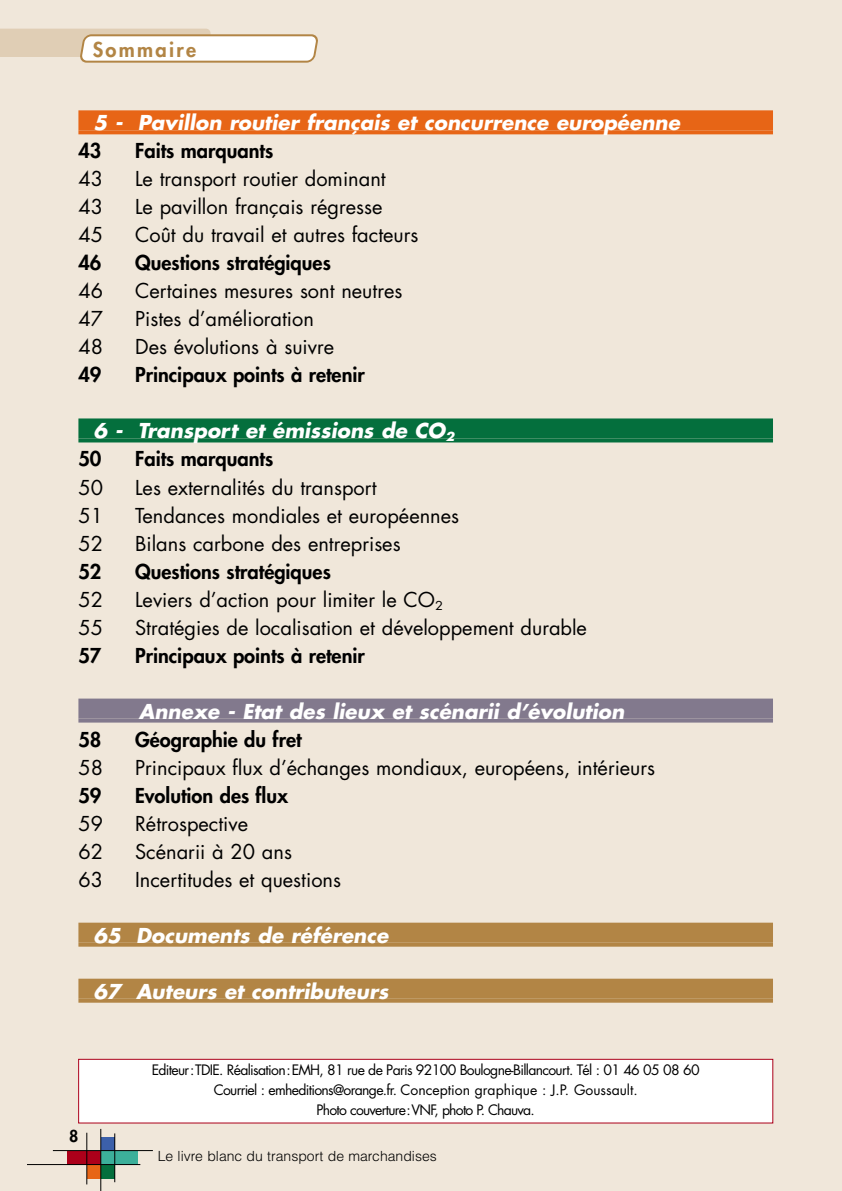
<style>
.page{position:relative;width:842px;height:1191px;background:#fff}
.page>*{position:absolute;margin:0;border:0;box-sizing:border-box;transform-origin:0 0}
.t1{font:20px "Futura";color:#000}
.t2{font:800 20px "Futura";color:#000}
.t3{font:italic 700 20px/28px "Futura";color:#fff}
.t4{font:800 20px "Futura";letter-spacing:.115em;color:#b28545}
.t5{font:800 16px "Futura";color:#000}
.t6{font:14px/20px "Futura";letter-spacing:-.05em;color:#000;text-align:center}
.t7{font:300 14px "Helvetica";color:#000}
.s1{font-weight:800;font-style:normal;color:#000}
</style>
<div class="page">
<div style="left:0;top:0;width:841px;height:1191px;background:#f0e7da"></div>
<div style="left:101px;top:1136px;width:14px;height:14px;background:#3c60aa"></div>
<div style="left:101px;top:1150px;width:37px;height:14px;background:#3caf9a"></div>
<div style="left:67px;top:1150px;width:34px;height:14px;background:#ac001a"></div>
<div style="left:87px;top:1164px;width:14px;height:14px;background:#e76516"></div>
<div style="left:101px;top:1164px;width:14px;height:14px;background:#046f3d"></div>
<hr style="left:53px;top:1150px;width:100px;height:1px;background:#000">
<hr style="left:27px;top:1164px;width:113px;height:1px;background:#000">
<hr style="left:100px;top:1128px;width:1px;height:63px;background:#000">
<hr style="left:114px;top:1133px;width:1px;height:49px;background:#000">
<hr style="left:86px;top:1132px;width:1px;height:52px;background:#000">
<svg style="left:0;top:29px;width:318px;height:34px;background:#ede3d4"></svg>
<div style="left:78px;top:110px;width:695px;height:20px;background:#e76516"></div>
<svg style="left:78px;top:130px;width:695px;height:4px;background:#e76c21"></svg>
<div style="left:78px;top:418px;width:695px;height:20px;background:#046f3d"></div>
<svg style="left:78px;top:438px;width:695px;height:4px;background:#127646"></svg>
<div style="left:78px;top:698px;width:695px;height:20px;background:#82798d"></div>
<svg style="left:78px;top:718px;width:695px;height:4px;background:#887f91"></svg>
<div style="left:78px;top:922px;width:695px;height:20px;background:#b28545"></div>
<svg style="left:78px;top:942px;width:695px;height:4px;background:#b58a4c"></svg>
<div style="left:78px;top:978px;width:695px;height:20px;background:#b28545"></div>
<svg style="left:78px;top:998px;width:695px;height:4px;background:#b58a4c"></svg>
<div style="left:79px;top:1059px;width:694px;height:64px;background:#fff"></div>
<div style="left:78px;top:1059px;width:695px;height:64px;border:1px solid #ac001a"></div>
<p class="t4" style="left:93px;top:40px;width:105px">Sommaire</p>
<p class="t3" style="left:94px;top:111px;width:591px">5 - Pavillon routier français et concurrence européenne</p>
<p class="t2" style="left:78px;top:141px;width:25px">43</p>
<p class="t2" style="left:135px;top:141px;width:140px">Faits marquants</p>
<p class="t1" style="left:78px;top:170px;width:26px">43</p>
<p class="t1" style="left:135px;top:170px;width:252px">Le transport routier dominant</p>
<p class="t1" style="left:78px;top:198px;width:26px">43</p>
<p class="t1" style="left:135px;top:198px;width:249px">Le pavillon français régresse</p>
<p class="t1" style="left:78px;top:226px;width:26px">45</p>
<p class="t1" style="left:135px;top:226px;width:285px">Coût du travail et autres facteurs</p>
<p class="t2" style="left:78px;top:253px;width:25px">46</p>
<p class="t2" style="left:135px;top:253px;width:197px">Questions stratégiques</p>
<p class="t1" style="left:78px;top:282px;width:26px">46</p>
<p class="t1" style="left:135px;top:282px;width:269px">Certaines mesures sont neutres</p>
<p class="t1" style="left:78px;top:310px;width:26px">47</p>
<p class="t1" style="left:135px;top:310px;width:180px">Pistes d’amélioration</p>
<p class="t1" style="left:78px;top:338px;width:26px">48</p>
<p class="t1" style="left:135px;top:338px;width:201px">Des évolutions à suivre</p>
<p class="t2" style="left:78px;top:365px;width:25px">49</p>
<p class="t2" style="left:135px;top:365px;width:231px">Principaux points à retenir</p>
<p class="t3" style="left:78px;top:419px;width:380px;text-indent:15px">6 - Transport et émissions de CO<sub>2<br></sub><span class="s1">50</span></p>
<p class="t2" style="left:135px;top:449px;width:140px">Faits marquants</p>
<p class="t1" style="left:78px;top:478px;width:26px">50</p>
<p class="t1" style="left:135px;top:478px;width:243px">Les externalités du transport</p>
<p class="t1" style="left:78px;top:506px;width:26px">51</p>
<p class="t1" style="left:135px;top:506px;width:326px">Tendances mondiales et européennes</p>
<p class="t1" style="left:78px;top:534px;width:26px">52</p>
<p class="t1" style="left:135px;top:534px;width:267px">Bilans carbone des entreprises</p>
<p class="t2" style="left:78px;top:561px;width:25px">52</p>
<p class="t2" style="left:135px;top:561px;width:197px">Questions stratégiques</p>
<p class="t1" style="left:78px;top:590px;width:26px">52</p>
<p class="t1" style="left:135px;top:590px;width:309px">Leviers d’action pour limiter le CO<sub>2</sub></p>
<p class="t1" style="left:78px;top:618px;width:26px">55</p>
<p class="t1" style="left:135px;top:618px;width:453px">Stratégies de localisation et développement durable</p>
<p class="t2" style="left:78px;top:645px;width:25px">57</p>
<p class="t2" style="left:135px;top:645px;width:231px">Principaux points à retenir</p>
<p class="t3" style="left:139px;top:699px;width:490px">Annexe - Etat des lieux et scénarii d’évolution</p>
<p class="t2" style="left:78px;top:729px;width:25px">58</p>
<p class="t2" style="left:135px;top:729px;width:168px">Géographie du fret</p>
<p class="t1" style="left:78px;top:758px;width:26px">58</p>
<p class="t1" style="left:135px;top:758px;width:522px">Principaux flux d’échanges mondiaux, européens, intérieurs</p>
<p class="t2" style="left:78px;top:785px;width:25px">59</p>
<p class="t2" style="left:135px;top:785px;width:154px">Evolution des flux</p>
<p class="t1" style="left:78px;top:814px;width:26px">59</p>
<p class="t1" style="left:135px;top:814px;width:115px">Rétrospective</p>
<p class="t1" style="left:78px;top:842px;width:26px">62</p>
<p class="t1" style="left:135px;top:842px;width:158px">Scénarii à 20 ans</p>
<p class="t1" style="left:78px;top:870px;width:26px">63</p>
<p class="t1" style="left:135px;top:870px;width:207px">Incertitudes et questions</p>
<p class="t3" style="left:94px;top:923px;width:300px">65 Documents de référence</p>
<p class="t3" style="left:94px;top:979px;width:300px">67 Auteurs et contributeurs</p>
<p class="t5" style="left:69px;top:1128px;width:11px">8</p>
<p class="t6" style="left:152px;top:1061px;width:549px">Editeur:TDIE. Réalisation:EMH, 81 rue de Paris 92100 Boulogne-Billancourt. Tél : 01 46 05 08 60<br>Courriel : emheditions@orange.fr. Conception graphique : J.P. Goussault.<br>Photo couverture:VNF, photo P. Chauva.</p>
<p class="t7" style="left:158px;top:1150px;width:280px">Le livre blanc du transport de marchandises</p>
</div>
